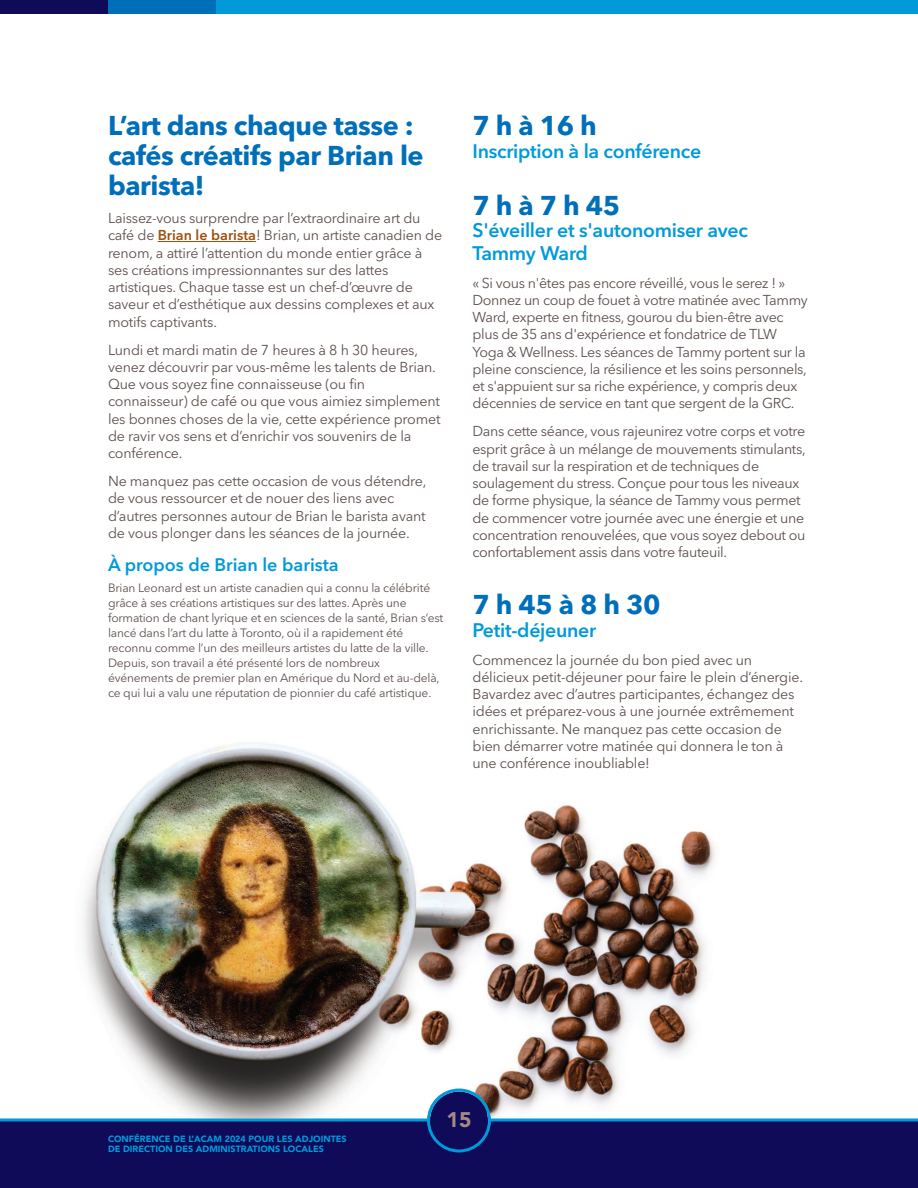
<style>
.page{position:relative;width:918px;height:1188px;background:#fff}
.page>*{position:absolute;margin:0;border:0;box-sizing:border-box;transform-origin:0 0}
.t1{font:700 27px/30px "Avenir Next";letter-spacing:-.015em;color:#006fba}
.t2{font:900 21px "Avenir";color:#a58a84}
.t3{font:600 19.5px/22.5px "Avenir Next";letter-spacing:-.015em;color:#009ada}
.t4{font:600 18px "Avenir Next";color:#009ada}
.t5{font:14.25px/17.2px "Avenir Next";letter-spacing:-.015em;color:#5d514e}
.t6{font:12px/15px "Avenir Next";letter-spacing:-.015em;color:#5d514e}
.t7{font:900 9px/10.5px "Avenir";color:#009ada}
.s1{font-weight:600;color:#9d5010}
</style>
<div class="page">
<img style="left:83px;top:742px;width:632px;height:376px">
<div style="left:0;top:1121px;width:918px;height:67px;background:#0f0b59"></div>
<div style="left:108px;top:0;width:108px;height:14px;background:#006fba"></div>
<div style="left:0;top:0;width:108px;height:14px;background:#0f0b59"></div>
<div style="left:216px;top:0;width:702px;height:14px;background:#009ada"></div>
<svg style="left:427px;top:1089px;width:64px;height:63px"></svg>
<hr style="left:158px;top:241px;width:98px;height:1px;background:#9d5010">
<hr style="left:490px;top:1118px;width:428px;height:3px;background:#009ada">
<hr style="left:0;top:1118px;width:428px;height:3px;background:#009ada">
<p class="t1" style="left:108px;top:111px;width:317px">L’art dans chaque tasse : cafés créatifs par Brian le barista!</p>
<p class="t5" style="left:108px;top:211px;width:336px">Laissez-vous surprendre par l’extraordinaire art du café de <span class="s1">Brian le barista</span>! Brian, un artiste canadien de renom, a attiré l’attention du monde entier grâce à ses créations impressionnantes sur des lattes artistiques. Chaque tasse est un chef-d’œuvre de saveur et d’esthétique aux dessins complexes et aux motifs captivants.</p>
<p class="t5" style="left:108px;top:342px;width:334px">Lundi et mardi matin de 7 heures à 8 h 30 heures, venez découvrir par vous-même les talents de Brian.<br>Que vous soyez fine connaisseuse (ou fin connaisseur) de café ou que vous aimiez simplement les bonnes choses de la vie, cette expérience promet de ravir vos sens et d’enrichir vos souvenirs de la conférence.</p>
<p class="t5" style="left:108px;top:474px;width:320px">Ne manquez pas cette occasion de vous détendre, de vous ressourcer et de nouer des liens avec d’autres personnes autour de Brian le barista avant de vous plonger dans les séances de la journée.</p>
<p class="t4" style="left:108px;top:554px;width:232px">À propos de Brian le barista</p>
<p class="t6" style="left:108px;top:581px;width:337px">Brian Leonard est un artiste canadien qui a connu la célébrité grâce à ses créations artistiques sur des lattes. Après une formation de chant lyrique et en sciences de la santé, Brian s’est lancé dans l’art du latte à Toronto, où il a rapidement été reconnu comme l’un des meilleurs artistes du latte de la ville.<br>Depuis, son travail a été présenté lors de nombreux événements de premier plan en Amérique du Nord et au-delà, ce qui lui a valu une réputation de pionnier du café artistique.</p>
<p class="t1" style="left:472px;top:111px;width:126px">7 h à 16 h</p>
<p class="t3" style="left:472px;top:140px;width:230px">Inscription à la conférence</p>
<p class="t1" style="left:472px;top:190px;width:149px">7 h à 7 h 45</p>
<p class="t3" style="left:472px;top:219px;width:277px">S'éveiller et s'autonomiser avec<br>Tammy Ward</p>
<p class="t5" style="left:472px;top:275px;width:337px">« Si vous n'êtes pas encore réveillé, vous le serez ! » Donnez un coup de fouet à votre matinée avec Tammy Ward, experte en fitness, gourou du bien-être avec plus de 35 ans d'expérience et fondatrice de TLW Yoga &amp; Wellness. Les séances de Tammy portent sur la pleine conscience, la résilience et les soins personnels, et s'appuient sur sa riche expérience, y compris deux décennies de service en tant que sergent de la GRC.</p>
<p class="t5" style="left:472px;top:424px;width:335px">Dans cette séance, vous rajeunirez votre corps et votre esprit grâce à un mélange de mouvements stimulants, de travail sur la respiration et de techniques de soulagement du stress. Conçue pour tous les niveaux de forme physique, la séance de Tammy vous permet de commencer votre journée avec une énergie et une concentration renouvelées, que vous soyez debout ou confortablement assis dans votre fauteuil.</p>
<p class="t1" style="left:472px;top:590px;width:190px">7 h 45 à 8 h 30</p>
<p class="t3" style="left:472px;top:619px;width:125px">Petit-déjeuner</p>
<p class="t5" style="left:472px;top:652px;width:332px">Commencez la journée du bon pied avec un délicieux petit-déjeuner pour faire le plein d’énergie.<br>Bavardez avec d’autres participantes, échangez des idées et préparez-vous à une journée extrêmement enrichissante. Ne manquez pas cette occasion de bien démarrer votre matinée qui donnera le ton à une conférence inoubliable!</p>
<p class="t7" style="left:108px;top:1134px;width:240px">CONFÉRENCE DE L’ACAM 2024 POUR LES ADJOINTES<br>DE DIRECTION DES ADMINISTRATIONS LOCALES</p>
<p class="t2" style="left:447px;top:1111px;width:26px">15</p>
</div>
